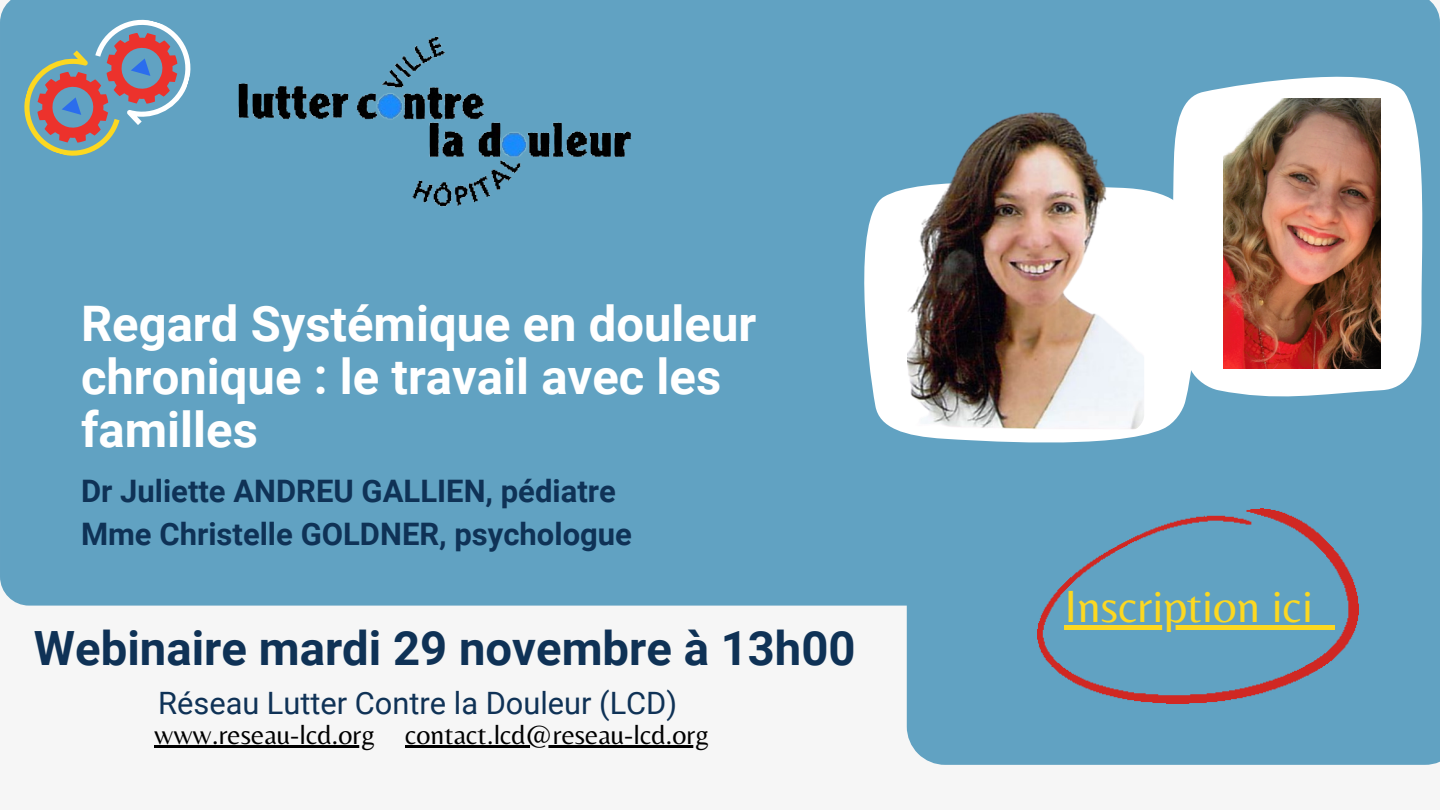
<style>
.page{position:relative;width:1440px;height:810px;background:#f6f6f6}
.page>*{position:absolute;margin:0;border:0;box-sizing:border-box;transform-origin:0 0}
.t1{font:700 49px/53.2px "Roboto";color:#fff}
.t2{font:700 47.2px "Roboto";color:#0f3256}
.t3{font:47px "Belleza";color:#fcd821}
.t4{font:700 31px/42.8px "Roboto";color:#0f3256}
.t5{font:30.8px "Roboto";color:#0f3256}
.t6{font:28px "Belleza";color:#000}
</style>
<div class="page">
<div style="left:907px;top:606px;width:533px;height:159px;background:#61a2c2"></div>
<div style="left:0;top:0;width:1440px;height:606px;background:#61a2c2"></div>
<svg style="left:1160px;top:62px;width:270px;height:344px;fill:#fff"></svg>
<img style="left:1224px;top:98px;width:157px;height:270px">
<img style="left:225px;top:24px;width:420px;height:196px">
<svg style="left:852px;top:182px;width:348px;height:269px;fill:#fff"></svg>
<img style="left:907px;top:76px;width:237px;height:356px;border-radius:18px">
<svg style="left:13px;top:9px;width:189px;height:158px;background:#8196a7"></svg>
<img style="left:1037px;top:508px;width:322px;height:195px">
<hr style="left:154px;top:745px;width:221px;height:3px;background:#000">
<hr style="left:1065px;top:625px;width:248px;height:4px;background:#fcd821">
<hr style="left:1313px;top:625px;width:22px;height:4px;background:#fcd821">
<hr style="left:405px;top:745px;width:304px;height:3px;background:#000">
<h1 class="t1" style="left:81px;top:297px;width:677px">Regard Systémique en douleur chronique : le travail avec les familles</h1>
<p class="t4" style="left:81px;top:470px;width:553px">Dr Juliette ANDREU GALLIEN, pédiatre<br>Mme Christelle GOLDNER, psychologue</p>
<h2 class="t2" style="left:34px;top:621px;width:823px">Webinaire mardi 29 novembre à 13h00</h2>
<p class="t5" style="left:158px;top:685px;width:520px">Réseau Lutter Contre la Douleur (LCD)</p>
<p class="t6" style="left:154px;top:718px;width:222px">www.reseau-lcd.org</p>
<p class="t6" style="left:405px;top:718px;width:305px">contact.lcd@reseau-lcd.org</p>
<h3 class="t3" style="left:1065px;top:578px;width:250px">Inscription ici</h3>
</div>
